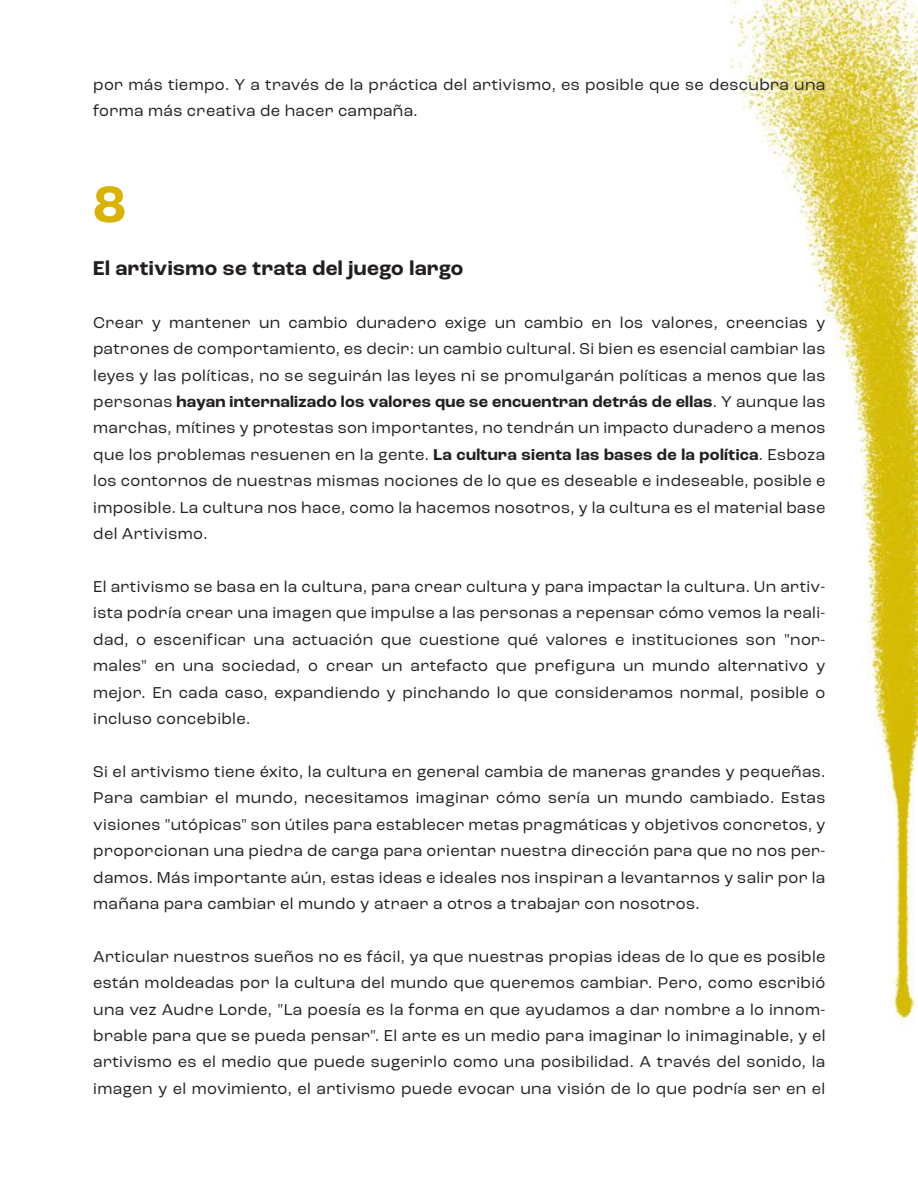
<style>
.page{position:relative;width:918px;height:1188px;background:#fff}
.page>*{position:absolute;margin:0;border:0;box-sizing:border-box;transform-origin:0 0}
.t1{font:700 54px "Roc Grotesk";color:#dab300}
.t2{font:700 21px "Roc Grotesk";letter-spacing:.02em;color:#231f20}
.t3{font:16.5px/26.4px "Roc Grotesk";letter-spacing:.02em;color:#231f20;text-align:justify}
.s1{font-weight:700}
</style>
<div class="page">
<img style="left:729px;top:0;width:189px;height:1025px">
<p class="t3" style="left:93px;top:71px;width:734px">por más tiempo. Y a través de la práctica del artivismo, es posible que se descubra una forma más creativa de hacer campaña.</p>
<h1 class="t1" style="left:93px;top:171px;width:34px">8</h1>
<p class="t2" style="left:93px;top:255px;width:372px">El artivismo se trata del juego largo</p>
<p class="t3" style="left:93px;top:309px;width:734px">Crear y mantener un cambio duradero exige un cambio en los valores, creencias y patrones de comportamiento, es decir: un cambio cultural. Si bien es esencial cambiar las leyes y las políticas, no se seguirán las leyes ni se promulgarán políticas a menos que las personas <span class="s1">hayan internalizado los valores que se encuentran detrás de ellas</span>. Y aunque las marchas, mítines y protestas son importantes, no tendrán un impacto duradero a menos que los problemas resuenen en la gente. <span class="s1">La cultura sienta las bases de la política</span>. Esboza los contornos de nuestras mismas nociones de lo que es deseable e indeseable, posible e imposible. La cultura nos hace, como la hacemos nosotros, y la cultura es el material base del Artivismo.</p>
<p class="t3" style="left:93px;top:573px;width:734px">El artivismo se basa en la cultura, para crear cultura y para impactar la cultura. Un artiv&shy;ista podría crear una imagen que impulse a las personas a repensar cómo vemos la reali&shy;dad, o escenificar una actuación que cuestione qué valores e instituciones son "nor&shy;males" en una sociedad, o crear un artefacto que prefigura un mundo alternativo y mejor. En cada caso, expandiendo y pinchando lo que consideramos normal, posible o incluso concebible.</p>
<p class="t3" style="left:93px;top:758px;width:734px">Si el artivismo tiene éxito, la cultura en general cambia de maneras grandes y pequeñas.<br>Para cambiar el mundo, necesitamos imaginar cómo sería un mundo cambiado. Estas visiones "utópicas" son útiles para establecer metas pragmáticas y objetivos concretos, y proporcionan una piedra de carga para orientar nuestra dirección para que no nos per&shy;damos. Más importante aún, estas ideas e ideales nos inspiran a levantarnos y salir por la mañana para cambiar el mundo y atraer a otros a trabajar con nosotros.</p>
<p class="t3" style="left:93px;top:943px;width:734px">Articular nuestros sueños no es fácil, ya que nuestras propias ideas de lo que es posible están moldeadas por la cultura del mundo que queremos cambiar. Pero, como escribió una vez Audre Lorde, "La poesía es la forma en que ayudamos a dar nombre a lo innom&shy;brable para que se pueda pensar". El arte es un medio para imaginar lo inimaginable, y el artivismo es el medio que puede sugerirlo como una posibilidad. A través del sonido, la imagen y el movimiento, el artivismo puede evocar una visión de lo que podría ser en el</p>
</div>
